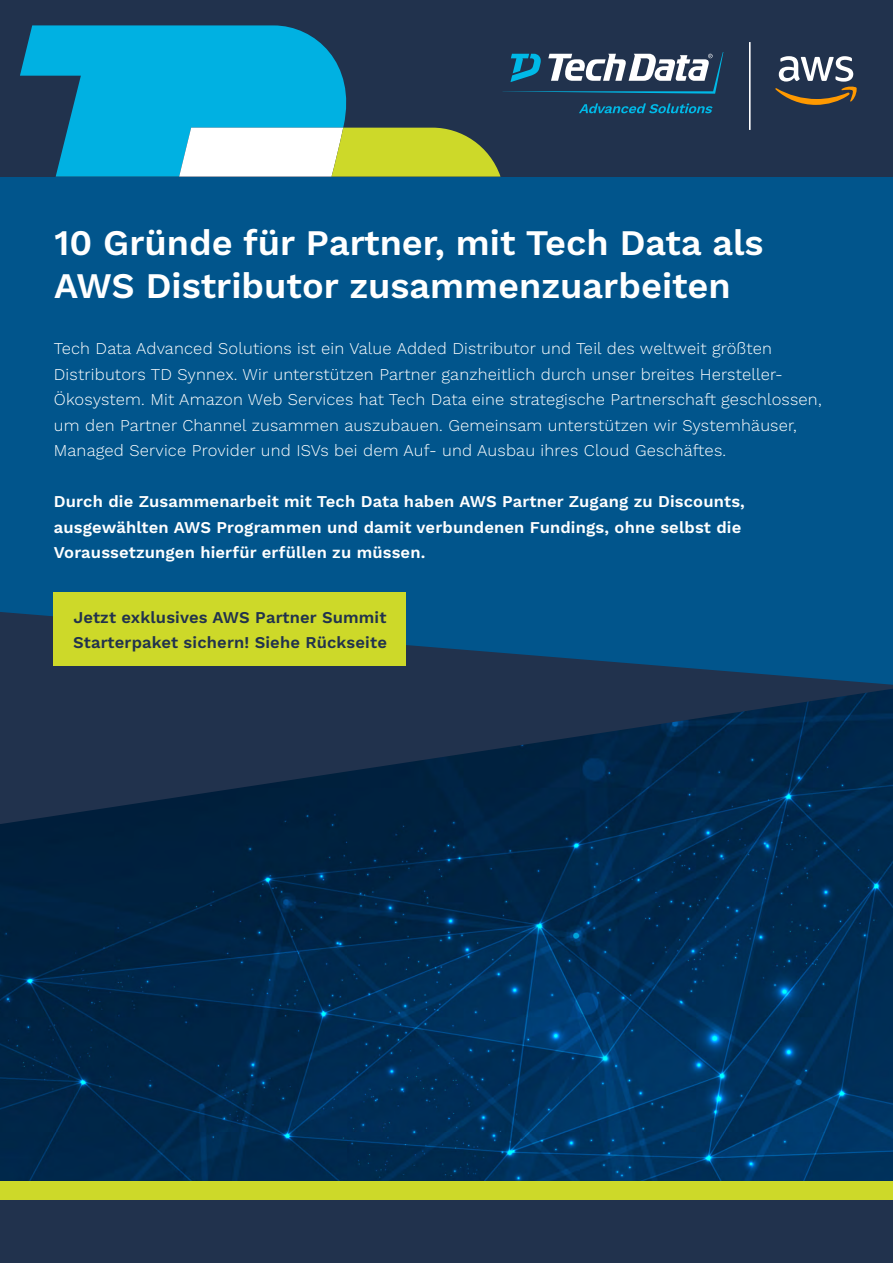
<style>
.page{position:relative;width:893px;height:1263px;background:#fff}
.page>*{position:absolute;margin:0;border:0;box-sizing:border-box;transform-origin:0 0}
.t1{font:600 36px/43.2px "Work Sans";color:#fff}
.t2{font:300 16.5px/25.5px "Work Sans";letter-spacing:.01em;color:#fff}
.t3{font:600 16.5px/25.5px "Work Sans";letter-spacing:.01em;color:#fff}
.t4{font:600 16.5px/25.5px "Work Sans";letter-spacing:.01em;color:#21324d}
</style>
<div class="page">
<img style="left:0;top:824px;width:893px;height:356px">
<div style="left:0;top:177px;width:893px;height:435px;background:#01558c"></div>
<div style="left:0;top:0;width:893px;height:177px;background:#21324d"></div>
<svg style="left:20px;top:25px;width:337px;height:152px;fill:#00b1e2"></svg>
<svg style="left:179px;top:128px;width:321px;height:49px;background:#d5df93"></svg>
<svg style="left:0;top:612px;width:893px;height:212px;background:#103254"></svg>
<div style="left:0;top:1180px;width:893px;height:20px;background:#cdd929"></div>
<div style="left:0;top:1200px;width:893px;height:63px;background:#21324d"></div>
<svg style="left:775px;top:56px;width:82px;height:49px"></svg>
<svg style="left:579px;top:103px;width:134px;height:10px"></svg>
<svg style="left:503px;top:53px;width:221px;height:41px"></svg>
<hr style="left:749px;top:42px;width:2px;height:88px;background:#fff">
<div style="left:54px;top:592px;width:352px;height:74px;background:#cdd929"></div>
<h1 class="t1" style="left:54px;top:223px;width:711px">10 Gründe für Partner, mit Tech Data als<br>AWS Distributor zusammenzuarbeiten</h1>
<p class="t2" style="left:54px;top:337px;width:769px">Tech Data Advanced Solutions ist ein Value Added Distributor und Teil des weltweit größten Distributors TD Synnex. Wir unterstützen Partner ganzheitlich durch unser breites Hersteller-Ökosystem. Mit Amazon Web Services hat Tech Data eine strategische Partnerschaft geschlossen, um den Partner Channel zusammen auszubauen. Gemeinsam unterstützen wir Systemhäuser, Managed Service Provider und ISVs bei dem Auf- und Ausbau ihres Cloud Geschäftes.</p>
<p class="t3" style="left:54px;top:490px;width:693px">Durch die Zusammenarbeit mit Tech Data haben AWS Partner Zugang zu Discounts, ausgewählten AWS Programmen und damit verbundenen Fundings, ohne selbst die<br>Voraussetzungen hierfür erfüllen zu müssen.</p>
<p class="t4" style="left:73px;top:605px;width:315px">Jetzt exklusives AWS Partner Summit<br>Starterpaket sichern! Siehe Rückseite</p>
</div>
